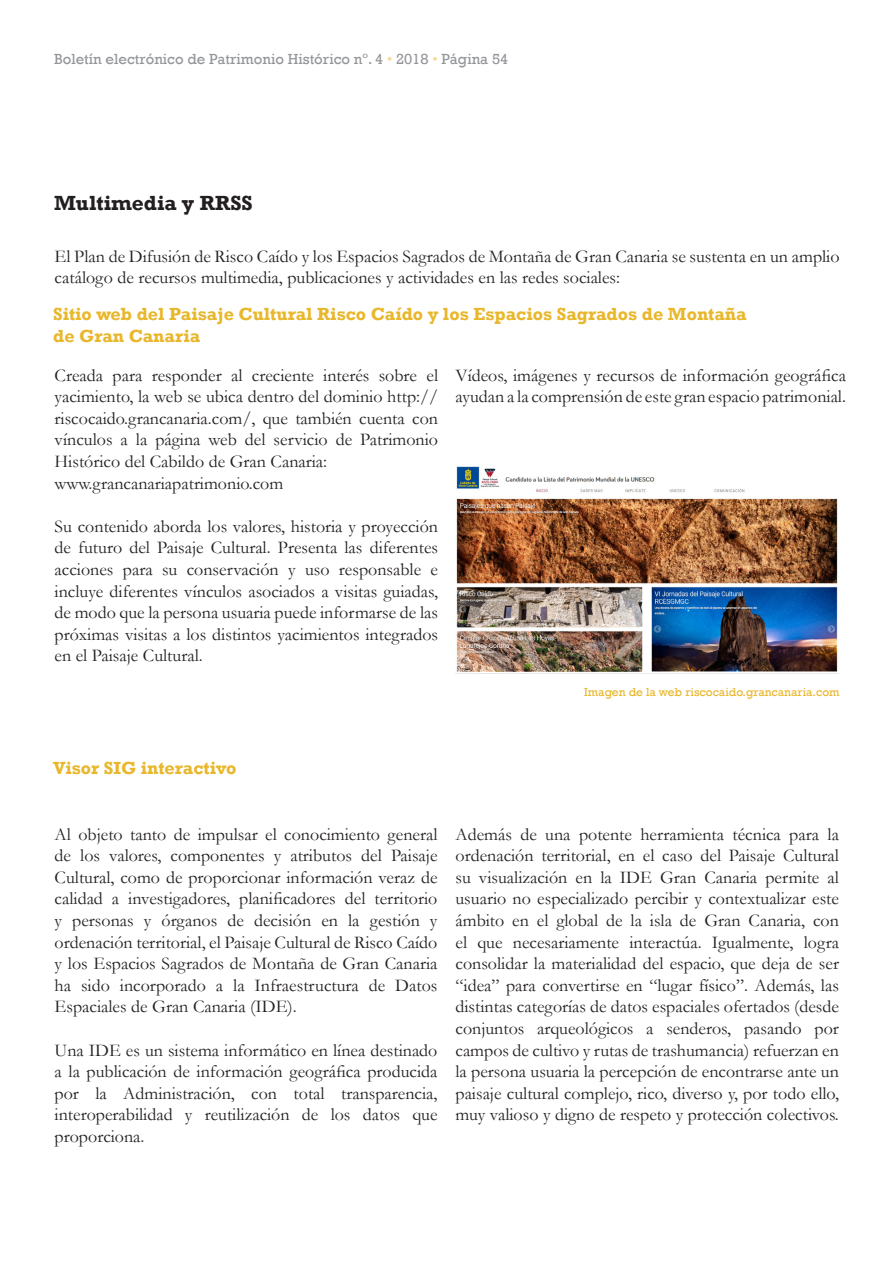
<style>
.page{position:relative;width:893px;height:1263px;background:#fff}
.page>*{position:absolute;margin:0;border:0;box-sizing:border-box;transform-origin:0 0}
.Título{font:700 21px "Rockwell";color:#231f20}
.Texto{font:18px/21.6px "Garamond";color:#231f20;text-align:justify}
.Título-2{font:700 18px/21.6px "Rockwell";color:#e9b72b}
.Título-3{font:15px "Rockwell";color:#939598}
.Pie_Foto{font:12px "Rockwell";color:#e9b72b}
.s1{color:#f4db95}
</style>
<div class="page">
<img style="left:456px;top:466px;width:382px;height:206px">
<p class="Título-3" style="left:54px;top:51px;width:456px">Boletín electrónico de Patrimonio Histórico nº. 4 <span class="s1">•</span> 2018 <span class="s1">•</span> Página 54</p>
<p class="Título" style="left:54px;top:190px;width:200px">Multimedia y RRSS</p>
<p class="Texto" style="left:55px;top:245px;width:786px">El Plan de Difusión de Risco Caído y los Espacios Sagrados de Montaña de Gran Canaria se sustenta en un amplio catálogo de recursos multimedia, publicaciones y actividades en las redes sociales:</p>
<p class="Título-2" style="left:53px;top:304px;width:695px">Sitio web del Paisaje Cultural Risco Caído y los Espacios Sagrados de Montaña de Gran Canaria</p>
<p class="Texto" style="left:55px;top:364px;width:385px">Creada para responder al creciente interés sobre el yacimiento, la web se ubica dentro del dominio http:// riscocaido.grancanaria.com/, que también cuenta con vínculos a la página web del servicio de Patrimonio Histórico del Cabildo de Gran Canaria:</p>
<p class="Texto" style="left:55px;top:472px;width:230px">www.grancanariapatrimonio.com</p>
<p class="Texto" style="left:55px;top:515px;width:385px">Su contenido aborda los valores, historia y proyección de futuro del Paisaje Cultural. Presenta las diferentes acciones para su conservación y uso responsable e incluye diferentes vínculos asociados a visitas guiadas, de modo que la persona usuaria puede informarse de las próximas visitas a los distintos yacimientos integrados en el Paisaje Cultural.</p>
<p class="Texto" style="left:455px;top:364px;width:392px">Vídeos, imágenes y recursos de información geográfica ayudan a la comprensión de este gran espacio patrimonial.</p>
<p class="Pie_Foto" style="left:584px;top:685px;width:257px">Imagen de la web riscocaido.grancanaria.com</p>
<p class="Título-2" style="left:53px;top:757px;width:185px">Visor SIG interactivo</p>
<p class="Texto" style="left:55px;top:823px;width:384px">Al objeto tanto de impulsar el conocimiento general de los valores, componentes y atributos del Paisaje Cultural, como de proporcionar información veraz de calidad a investigadores, planificadores del territorio y personas y órganos de decisión en la gestión y ordenación territorial, el Paisaje Cultural de Risco Caído y los Espacios Sagrados de Montaña de Gran Canaria ha sido incorporado a la Infraestructura de Datos Espaciales de Gran Canaria (IDE).</p>
<p class="Texto" style="left:55px;top:1039px;width:384px">Una IDE es un sistema informático en línea destinado a la publicación de información geográfica producida por la Administración, con total transparencia, interoperabilidad y reutilización de los datos que proporciona.</p>
<p class="Texto" style="left:455px;top:823px;width:385px">Además de una potente herramienta técnica para la ordenación territorial, en el caso del Paisaje Cultural su visualización en la IDE Gran Canaria permite al usuario no especializado percibir y contextualizar este ámbito en el global de la isla de Gran Canaria, con el que necesariamente interactúa. Igualmente, logra consolidar la materialidad del espacio, que deja de ser “idea” para convertirse en “lugar físico”. Además, las distintas categorías de datos espaciales ofertados (desde conjuntos arqueológicos a senderos, pasando por campos de cultivo y rutas de trashumancia) refuerzan en la persona usuaria la percepción de encontrarse ante un paisaje cultural complejo, rico, diverso y, por todo ello, muy valioso y digno de respeto y protección colectivos.</p>
</div>
